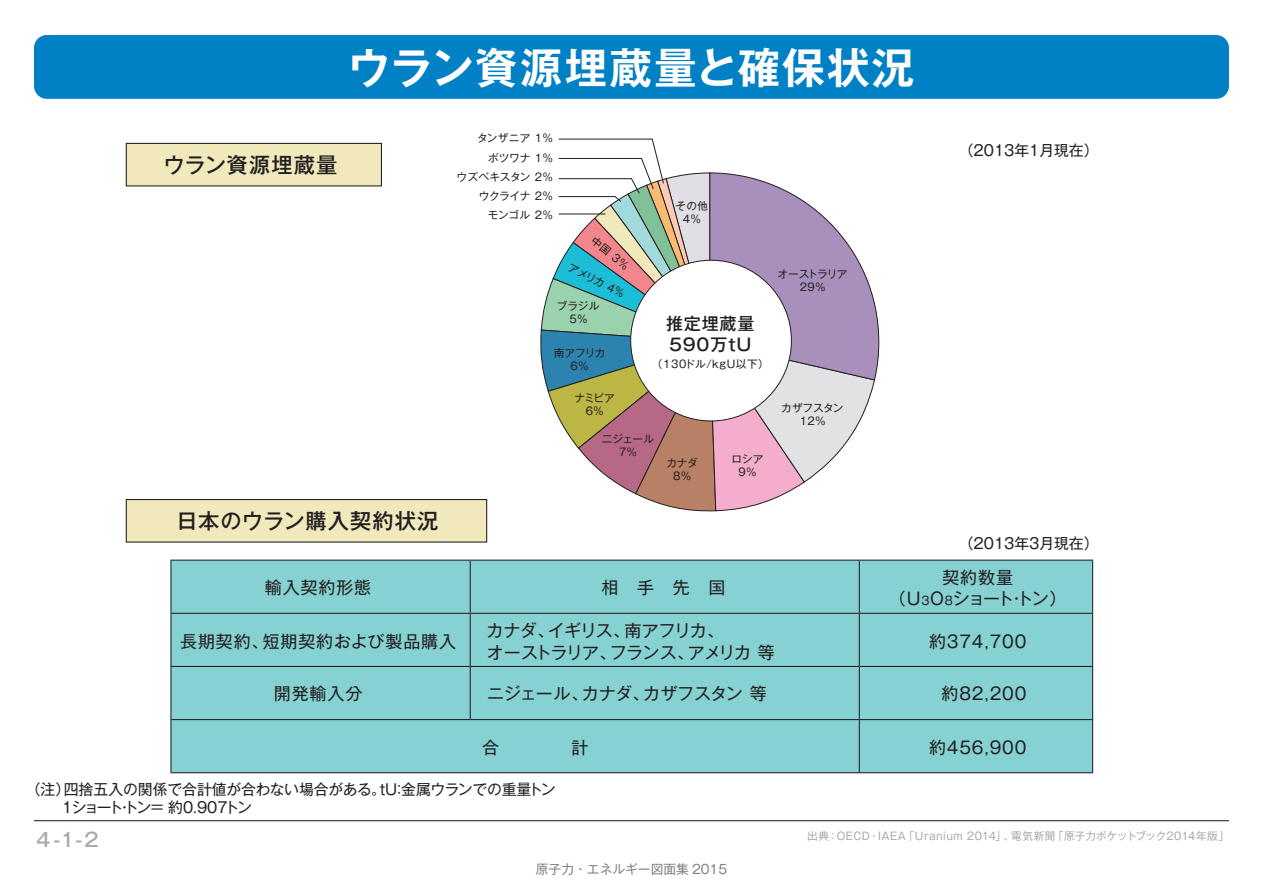
<style>
.page{position:relative;width:1263px;height:893px;background:#fff}
.page>*{position:absolute;margin:0;border:0;box-sizing:border-box;transform-origin:0 0}
.t1{font:700 42.45px "Gothic MB101 Pro De";letter-spacing:.05em;color:#fff}
.t2{font:500 21.3px "Gothic MB101 Pro";letter-spacing:.05em;color:#231f20}
.t3{font:500 19.2px "Gothic MB101 Pro";color:#a8a9ad}
.t4{font:16.95px "Gothic MB101 Pro";letter-spacing:.04em;color:#231f20}
.t5{font:16.95px/21.3px "Gothic MB101 Pro";letter-spacing:-.06em;color:#231f20}
.t6{font:16.95px/21.3px "Gothic MB101 Pro";letter-spacing:-.09em;color:#231f20;text-align:center}
.t7{font:16.95px "Gothic MB101 Pro";letter-spacing:-.015em;color:#231f20}
.t8{font:500 16.95px/21.3px "Gothic MB101 Pro";letter-spacing:.05em;color:#231f20}
.t9{font:14.85px/17.9px "Gothic MB101 Pro";letter-spacing:-.01em;color:#231f20}
.t10{font:12.75px "Gothic MB101 Pro";color:#808285}
.t11{font:10.65px/12.8px "Gothic MB101 Pro";letter-spacing:-.02em;color:#231f20;text-align:center}
.t12{font:10.65px "Gothic MB101 Pro";letter-spacing:.035em;color:#a8a9ad}
.t13{font:10.65px "Gothic MB101 Pro";letter-spacing:-.235em;color:#231f20}
.t14{font:10.65px/12.8px "Gothic MB101 Pro";letter-spacing:-.065em;color:#231f20;text-align:center}
.s1{font-size:11.7px}
</style>
<div class="page">
<div style="left:34px;top:35px;width:1195px;height:64px;background:#0080c5;border-radius:13px"></div>
<hr style="left:34px;top:820px;width:1195px;height:1px;background:#231f20">
<div style="left:126px;top:143px;width:255px;height:43px;background:#f1e9bc"></div>
<div style="left:126px;top:143px;width:256px;height:43px;border:1px solid #231f20"></div>
<div style="left:126px;top:499px;width:361px;height:43px;background:#f1e9bc"></div>
<div style="left:126px;top:499px;width:361px;height:44px;border:1px solid #231f20"></div>
<div style="left:171px;top:561px;width:921px;height:211px;background:#86d1d1"></div>
<hr style="left:170px;top:560px;width:300px;height:1px;background:#231f20">
<hr style="left:170px;top:561px;width:1px;height:52px;background:#231f20">
<hr style="left:470px;top:560px;width:389px;height:1px;background:#231f20">
<hr style="left:470px;top:561px;width:1px;height:52px;background:#231f20">
<hr style="left:859px;top:560px;width:234px;height:1px;background:#231f20">
<hr style="left:859px;top:561px;width:1px;height:52px;background:#231f20">
<hr style="left:1092px;top:561px;width:1px;height:52px;background:#231f20">
<hr style="left:170px;top:613px;width:300px;height:1px;background:#231f20">
<hr style="left:170px;top:614px;width:1px;height:52px;background:#231f20">
<hr style="left:470px;top:613px;width:389px;height:1px;background:#231f20">
<hr style="left:470px;top:614px;width:1px;height:52px;background:#231f20">
<hr style="left:859px;top:613px;width:234px;height:1px;background:#231f20">
<hr style="left:859px;top:614px;width:1px;height:52px;background:#231f20">
<hr style="left:1092px;top:614px;width:1px;height:52px;background:#231f20">
<hr style="left:170px;top:666px;width:300px;height:1px;background:#231f20">
<hr style="left:170px;top:667px;width:1px;height:52px;background:#231f20">
<hr style="left:470px;top:666px;width:389px;height:1px;background:#231f20">
<hr style="left:470px;top:667px;width:1px;height:52px;background:#231f20">
<hr style="left:859px;top:666px;width:234px;height:1px;background:#231f20">
<hr style="left:859px;top:667px;width:1px;height:52px;background:#231f20">
<hr style="left:1092px;top:667px;width:1px;height:52px;background:#231f20">
<hr style="left:170px;top:719px;width:300px;height:1px;background:#231f20">
<hr style="left:170px;top:720px;width:1px;height:52px;background:#231f20">
<hr style="left:470px;top:719px;width:623px;height:1px;background:#231f20">
<hr style="left:859px;top:720px;width:1px;height:52px;background:#231f20">
<hr style="left:1092px;top:720px;width:1px;height:52px;background:#231f20">
<hr style="left:170px;top:772px;width:923px;height:1px;background:#231f20">
<svg style="left:540px;top:139px;width:339px;height:373px"></svg>
<h1 class="t1" style="left:348px;top:32px;width:568px">ウラン資源埋蔵量と確保状況</h1>
<h2 class="t2" style="left:163px;top:148px;width:175px">ウラン資源埋蔵量</h2>
<p class="t11" style="left:457px;top:127px;width:98px;line-height:19.2px;text-align:right">タンザニア 1％<br>ボツワナ 1％<br>ウズベキスタン 2％ウクライナ 2％<br>モンゴル 2％</p>
<p class="t11" style="left:598px;top:233px;width:46px;rotate:39deg">中国 3％</p>
<p class="t11" style="left:572px;top:259px;width:63px;rotate:27deg">アメリカ 4％</p>
<p class="t11" style="left:557px;top:298px;width:44px">ブラジル<br>5％</p>
<p class="t11" style="left:554px;top:345px;width:53px">南アフリカ<br>6％</p>
<p class="t11" style="left:574px;top:390px;width:42px">ナミビア<br>6％</p>
<p class="t11" style="left:676px;top:198px;width:34px">その他<br>4％</p>
<h3 class="t8" style="left:666px;top:310px;width:90px">推定埋蔵量<br>590万ｔＵ</h3>
<p class="t13" style="left:652px;top:355px;width:119px">（１３０ドル/ｋｇＵ以下）</p>
<p class="t11" style="left:602px;top:431px;width:54px">二ジェール<br>7％</p>
<p class="t11" style="left:666px;top:455px;width:33px">カナダ<br>8％</p>
<p class="t11" style="left:731px;top:451px;width:33px">ロシア<br>9％</p>
<p class="t14" style="left:777px;top:266px;width:72px">オーストラリア<br>29％</p>
<p class="t11" style="left:781px;top:400px;width:64px">カザフスタン<br>12％</p>
<h2 class="t2" style="left:177px;top:503px;width:263px">日本のウラン購入契約状況</h2>
<h3 class="t9" style="left:959px;top:139px;width:141px">（2013年1月現在）</h3>
<h3 class="t9" style="left:959px;top:532px;width:141px">（2013年3月現在）</h3>
<h3 class="t4" style="left:265px;top:574px;width:108px">輸入契約形態</h3>
<h3 class="t4" style="left:601px;top:574px;width:126px">相　手　先　国</h3>
<h3 class="t6" style="left:889px;top:564px;width:179px">契約数量<br>（U<span class="s1">3</span>O<span class="s1">8</span>ショート・トン）</h3>
<h3 class="t4" style="left:180px;top:627px;width:277px">長期契約、短期契約および製品購入</h3>
<h3 class="t5" style="left:487px;top:618px;width:290px">カナダ、イギリス、南アフリカ、<br>オーストラリア、フランス、アメリカ 等</h3>
<h3 class="t4" style="left:929px;top:627px;width:99px">約374,700</h3>
<h3 class="t4" style="left:274px;top:679px;width:90px">開発輸入分</h3>
<h3 class="t7" style="left:487px;top:679px;width:281px">ニジェール、カナダ、カザフスタン 等</h3>
<h3 class="t4" style="left:941px;top:679px;width:86px">約82,200</h3>
<h3 class="t4" style="left:929px;top:733px;width:99px">約456,900</h3>
<h3 class="t9" style="left:32px;top:779px;width:525px;text-indent:-7px">（注）四捨五入の関係で合計値が合わない場合がある。tU：金属ウランでの重量トン　　1ショート・トン＝ 約0.907トン</h3>
<h3 class="t3" style="left:36px;top:824px;width:64px">4-1-2</h3>
<p class="t10" style="left:536px;top:859px;width:193px">原子力・エネルギー図面集 2015</p>
<p class="t12" style="left:807px;top:828px;width:423px">出典：OECD・IAEA「Uranium 2014」、電気新聞「原子力ポケットブック2014年版」</p>
</div>
